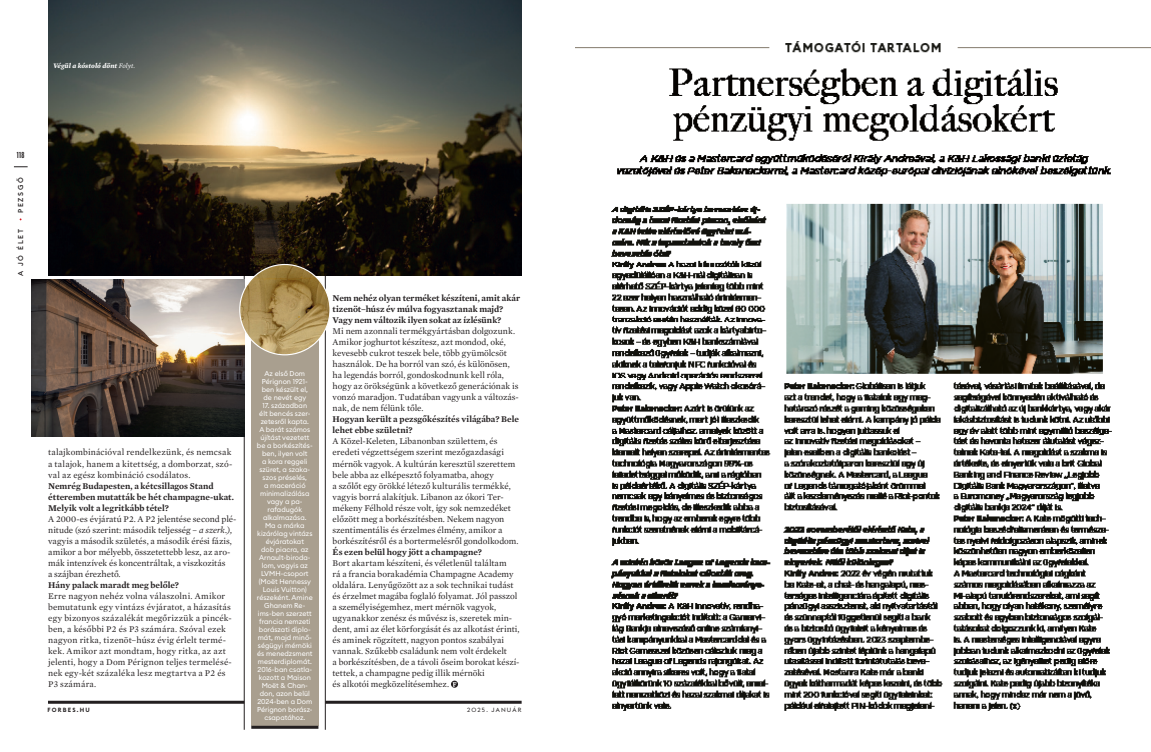
<style>
.page{position:relative;width:1151px;height:752px;background:#fff}
.page>*{position:absolute;margin:0;border:0;box-sizing:border-box;transform-origin:0 0}
.BodyText_MillerDailyOne_9_11{font:9px/11px "Mercury Text G1";color:#231f20}
.BodyText_MillerDailyOne_9_11-2{font:600 9px/11px "Mercury Text G1";letter-spacing:-.005em;color:#231f20}
.t1{font:600 8.5px "Graphik XX Cond";color:#231f20}
.V1_grf_body_BOLD{font:7px/8px "Euclid Circular B";color:#fff;text-align:center}
.VERT_open_number{font:italic 700 7px "Mercury Text G1";color:#fff}
.t2{font:500 7px "Euclid Circular B";letter-spacing:.25em;color:#231f20}
.Byline_GTWalsheim_Reg_7_5_8_5{font:6px "Euclid Flex";letter-spacing:.2em;color:#231f20}
.Byline_GTWalsheim_Reg_7_5_8_5-2{font:600 6px "Euclid Flex";letter-spacing:.2em;color:#231f20}
.s1{font-weight:400}
.s2{font-style:italic}
</style>
<div class="page">
<hr style="left:244px;top:225px;width:1px;height:504px;background:#231f20">
<svg style="left:14px;top:166px;width:14px;height:1px"></svg>
<hr style="left:48px;top:700px;width:196px;height:3px;background:#231f20">
<hr style="left:325px;top:700px;width:197px;height:3px;background:#231f20">
<hr style="left:325px;top:260px;width:1px;height:469px;background:#231f20">
<svg style="left:451px;top:680px;width:7px;height:7px"></svg>
<svg style="left:453px;top:681px;width:3px;height:5px"></svg>
<img style="left:31px;top:279px;width:213px;height:157px">
<div style="left:251px;top:333px;width:67px;height:392px;background:#a99f8f"></div>
<hr style="left:251px;top:725px;width:67px;height:3px;background:#231f20">
<img style="left:48px;top:0;width:474px;height:275px">
<img style="left:240px;top:264px;width:90px;height:90px;border-radius:45px">
<img style="left:575px;top:41px;width:576px;height:670px">
<p class="VERT_open_number" style="left:53px;top:60px;width:84px">Végül a kóstoló dönt <span class="s1">Folyt.</span></p>
<p class="t1" style="left:17px;top:149px;width:9px">118</p>
<p class="t2" style="left:16px;top:213px;width:38px;rotate:-90deg">PEZSGŐ</p>
<p class="t2" style="left:16px;top:276px;width:49px;rotate:-90deg">A JÓ ÉLET</p>
<p class="BodyText_MillerDailyOne_9_11-2" style="left:333px;top:292px;width:189px">Nem nehéz olyan terméket készíteni, amit akár tizenöt–húsz év múlva fogyasztanak majd?<br>Vagy nem változik ilyen sokat az ízlésünk?</p>
<p class="BodyText_MillerDailyOne_9_11" style="left:333px;top:325px;width:188px">Mi nem azonnali termékgyártásban dolgozunk.<br>Amikor joghurtot készítesz, azt mondod, oké, kevesebb cukrot teszek bele, több gyümölcsöt használok. De ha borról van szó, és különösen, ha legendás borról, gondoskodnunk kell róla, hogy az örökségünk a következő generációnak is vonzó maradjon. Tudatában vagyunk a változás&shy;nak, de nem félünk tőle.</p>
<p class="BodyText_MillerDailyOne_9_11-2" style="left:333px;top:413px;width:188px">Hogyan került a pezsgőkészítés világába? Bele lehet ebbe születni?</p>
<p class="BodyText_MillerDailyOne_9_11" style="left:333px;top:435px;width:187px">A Közel-Keleten, Libanonban születtem, és eredeti végzettségem szerint mezőgazdasági mérnök vagyok. A kultúrán keresztül szerettem bele abba az elképesztő folyamatba, ahogy<br>a szőlőt egy örökké létező kulturális termékké, vagyis borrá alakítjuk. Libanon az ókori Ter&shy;mékeny Félhold része volt, így sok nemzedéket előzött meg a borkészítésben. Nekem nagyon szentimentális és érzelmes élmény, amikor a borkészítésről és a bortermelésről gondolkodom.</p>
<p class="BodyText_MillerDailyOne_9_11-2" style="left:333px;top:545px;width:151px">És ezen belül hogy jött a champagne?</p>
<p class="BodyText_MillerDailyOne_9_11" style="left:333px;top:556px;width:188px">Bort akartam készíteni, és véletlenül találtam<br>rá a francia borakadémia Champagne Academy oldalára. Lenyűgözött az a sok technikai tudást és érzelmet magába foglaló folyamat. Jól passzol a személyiségemhez, mert mérnök vagyok, ugyanakkor zenész és művész is, szeretek min&shy;dent, ami az élet körforgását és az alkotást érinti, és aminek rögzített, nagyon pontos szabályai vannak. Szűkebb családunk nem volt érdekelt<br>a borkészítésben, de a távoli őseim borokat készí&shy;tettek, a champagne pedig illik mérnöki<br>és alkotói megközelítésemhez.</p>
<p class="V1_grf_body_BOLD" style="left:262px;top:369px;width:48px">Az első Dom<br>Pérignon 1921- ben készült el, de nevét egy</p>
<p class="V1_grf_body_BOLD" style="left:257px;top:401px;width:57px">17. században<br>élt bencés szer&shy;zetesről kapta.<br>A barát számos újítást vezetett be a borkészítés&shy;ben, ilyen volt<br>a kora reggeli szüret, a szaka&shy;szos préselés,<br>a maceráció minimalizálása vagy a pa&shy;rafadugók alkalmazása.<br>Ma a márka kizárólag vintázs évjáratokat<br>dob piacra, az<br>Arnault-biroda&shy;lom, vagyis az<br>LVMH-csoport (Moët Hennessy<br>Louis Vuitton) részeként. Amine<br>Ghanem Re&shy;ims-ben szerzett francia nemzeti borászati diplo&shy;mát, majd minő&shy;ségügyi mérnöki és menedzsment mesterdiplomát.<br>2016-ban csatla&shy;kozott a Maison<br>Moët &amp; Chan&shy;don, azon belül<br>2024-ben a Dom<br>Pérignon borász&shy;csapatához.</p>
<p class="BodyText_MillerDailyOne_9_11" style="left:48px;top:446px;width:186px;text-align:justify">talajkombinációval rendelkezünk, és nemcsak a talajok, hanem a kitettség, a domborzat, szó&shy;val az egész kombináció csodálatos.</p>
<p class="BodyText_MillerDailyOne_9_11-2" style="left:48px;top:479px;width:187px">Nemrég Budapesten, a kétcsillagos Stand étteremben mutatták be hét champagne-ukat.<br>Melyik volt a legritkább tétel?</p>
<p class="BodyText_MillerDailyOne_9_11" style="left:48px;top:512px;width:190px">A 2000-es évjáratú P2. A P2 jelentése second plé&shy;nitude (szó szerint: második teljesség <span class="s2">– a szerk.), </span>vagyis a második születés, a második érési fázis, amikor a bor mélyebb, összetettebb lesz, az aro&shy;mák intenzívek és koncentráltak, a viszkozitás<br>a szájban érezhető.</p>
<p class="BodyText_MillerDailyOne_9_11-2" style="left:48px;top:578px;width:132px">Hány palack maradt meg belőle?</p>
<p class="BodyText_MillerDailyOne_9_11" style="left:48px;top:589px;width:185px">Erre nagyon nehéz volna válaszolni. Amikor bemutatunk egy vintázs évjáratot, a házasítás egy bizonyos százalékát megőrizzük a pincék&shy;ben, a későbbi P2 és P3 számára. Szóval ezek nagyon ritka, tizenöt–húsz évig érlelt termé&shy;kek. Amikor azt mondtam, hogy ritka, az azt jelenti, hogy a Dom Pérignon teljes termelésé&shy;nek egy-két százaléka lesz megtartva a P2 és P3 számára.</p>
<p class="Byline_GTWalsheim_Reg_7_5_8_5-2" style="left:48px;top:705px;width:44px">FORBES.HU</p>
<p class="Byline_GTWalsheim_Reg_7_5_8_5" style="left:467px;top:705px;width:56px">2025. JANUÁR</p>
</div>
